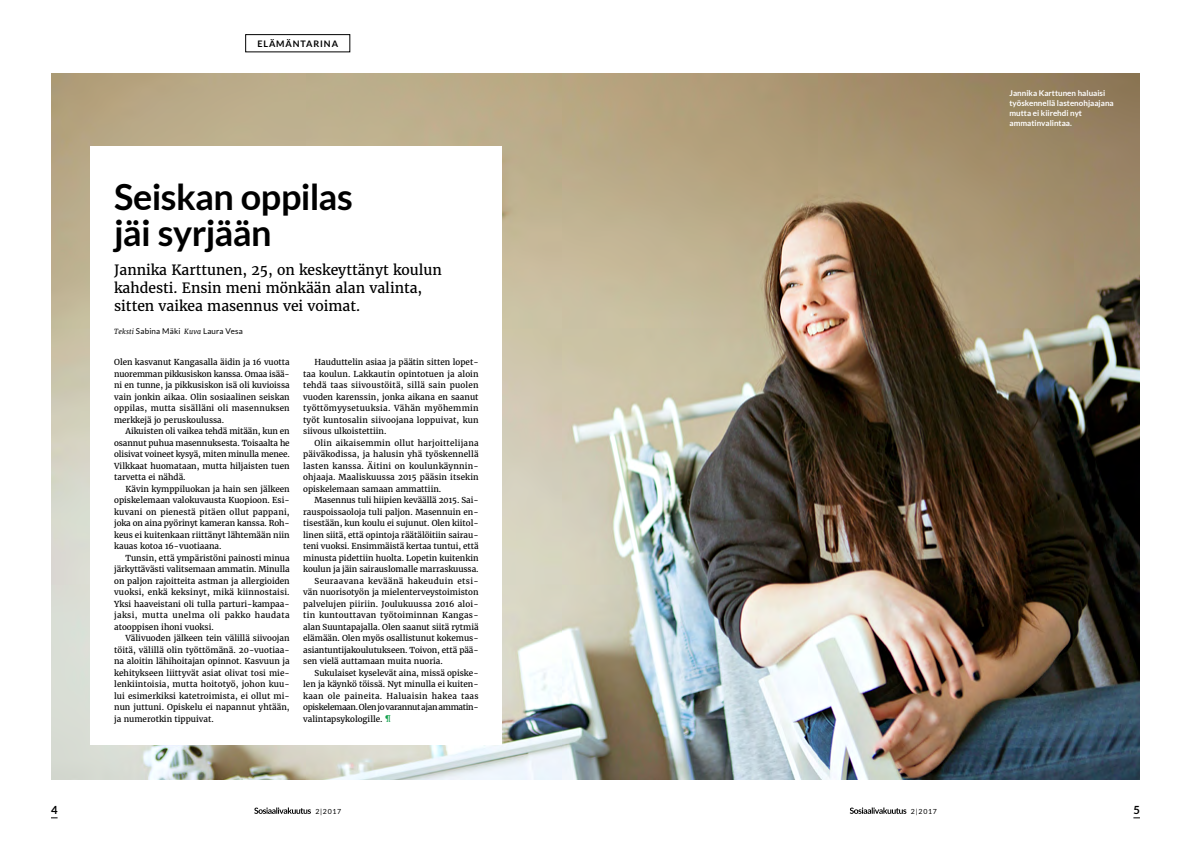
<style>
.page{position:relative;width:1191px;height:842px;background:#fff}
.page>*{position:absolute;margin:0;border:0;box-sizing:border-box;transform-origin:0 0}
.t1{font:700 36px/36px "Lato";letter-spacing:-.015em;color:#000}
.t2{font:14px/18px "Merriweather";color:#000}
.t3{font:700 11.2px "Lato";color:#000}
.t4{font:700 9px "Lato";letter-spacing:.1em;color:#000}
.t5{font:8.1px/11.5px "Merriweather";color:#000;text-align:justify}
.t6{font:8.1px "Merriweather";letter-spacing:-.04em;color:#000}
.t7{font:8.1px "Merriweather";letter-spacing:.03em;color:#000}
.t8{font:8.1px "Merriweather";letter-spacing:.035em;color:#000}
.t9{font:8.1px "Merriweather";letter-spacing:.04em;color:#000}
.t10{font:700 8px/10px "Lato";letter-spacing:.005em;color:#fff}
.t11{font:8px "Lato";letter-spacing:.025em;color:#000}
.t12{font:7px "Lato";letter-spacing:.095em;color:#000}
.s1{font-family:"Merriweather";font-style:italic;font-size:7px}
.s2{color:#10a04b}
</style>
<div class="page">
<svg style="left:254px;top:807px;width:57px;height:7px"></svg>
<svg style="left:849px;top:807px;width:57px;height:7px"></svg>
<img style="left:51px;top:74px;width:1089px;height:705px">
<div style="left:91px;top:147px;width:411px;height:598px;background:#fff"></div>
<div style="left:245px;top:34px;width:105px;height:18px;border:1px solid #000"></div>
<p class="t4" style="left:257px;top:38px;width:82px">ELÄMÄNTARINA</p>
<h1 class="t1" style="left:114px;top:178px;width:240px">Seiskan oppilas jäi syrjään</h1>
<h2 class="t2" style="left:114px;top:261px;width:329px">Jannika Karttunen, 25, on keskeyttänyt koulun kahdesti. Ensin meni mönkään alan valinta, sitten vaikea masennus vei voimat.</h2>
<p class="t11" style="left:114px;top:327px;width:130px"><span class="s1">Teksti</span> Sabina Mäki <span class="s1">Kuva</span> Laura Vesa</p>
<p class="t5" style="left:114px;top:356px;width:177px">Olen kasvanut Kangasalla äidin ja 16 vuotta nuoremman pikkusiskon kanssa. Omaa isää&shy;ni en tunne, ja pikkusiskon isä oli kuvioissa vain jonkin aikaa. Olin sosiaalinen seiskan oppilas, mutta sisälläni oli masennuksen merkkejä jo peruskoulussa.</p>
<p class="t5" style="left:114px;top:425px;width:177px;text-indent:11px">Aikuisten oli vaikea tehdä mitään, kun en osannut puhua masennuksesta. Toisaalta he olisivat voineet kysyä, miten minulla menee.<br>Vilkkaat huomataan, mutta hiljaisten tuen tarvetta ei nähdä.</p>
<p class="t5" style="left:114px;top:483px;width:177px;text-indent:11px">Kävin kymppiluokan ja hain sen jälkeen opiskelemaan valokuvausta Kuopioon. Esi&shy;kuvani on pienestä pitäen ollut pappani, joka on aina pyörinyt kameran kanssa. Roh&shy;keus ei kuitenkaan riittänyt lähtemään niin kauas kotoa 16-vuotiaana.</p>
<p class="t5" style="left:114px;top:552px;width:177px;text-align:left;text-indent:11px">Tunsin, että ympäristöni painosti minua järkyttävästi valitsemaan ammatin. Minulla on paljon rajoitteita astman ja allergioiden vuoksi, enkä keksinyt, mikä kiinnostaisi.<br>Yksi haaveistani oli tulla parturi-kampaa&shy;jaksi, mutta unelma oli pakko haudata atooppisen ihoni vuoksi.</p>
<p class="t5" style="left:114px;top:632px;width:177px;text-indent:11px">Välivuoden jälkeen tein välillä siivoojan töitä, välillä olin työttömänä. 20-vuotiaa&shy;na aloitin lähihoitajan opinnot. Kasvuun ja kehitykseen liittyvät asiat olivat tosi mie&shy;lenkiintoisia, mutta hoitotyö, johon kuu&shy;lui esimerkiksi katetroimista, ei ollut mi&shy;nun juttuni. Opiskelu ei napannut yhtään, ja numerotkin tippuivat.</p>
<p class="t5" style="left:303px;top:356px;width:177px;text-indent:11px">Hauduttelin asiaa ja päätin sitten lopet&shy;taa koulun. Lakkautin opintotuen ja aloin tehdä taas siivoustöitä, sillä sain puolen vuoden karenssin, jonka aikana en saanut työttömyysetuuksia. Vähän myöhemmin työt kuntosalin siivoojana loppuivat, kun siivous ulkoistettiin.</p>
<p class="t5" style="left:303px;top:437px;width:177px;text-align:left;text-indent:11px">Olin aikaisemmin ollut harjoittelijana päiväkodissa, ja halusin yhä työskennellä lasten kanssa. Äitini on koulunkäynnin&shy;ohjaaja. Maaliskuussa 2015 pääsin itsekin opiskelemaan samaan ammattiin.</p>
<p class="t5" style="left:314px;top:494px;width:166px">Masennus tuli hiipien keväällä 2015. Sai-</p>
<p class="t5" style="left:303px;top:506px;width:177px">rauspoissaoloja tuli paljon. Masennuin en-</p>
<p class="t5" style="left:303px;top:517px;width:177px">tisestään, kun koulu ei sujunut. Olen kiitol-</p>
<p class="t5" style="left:303px;top:529px;width:177px">linen siitä, että opintoja räätälöitiin sairau-</p>
<p class="t5" style="left:303px;top:540px;width:177px">teni vuoksi. Ensimmäistä kertaa tuntui, että</p>
<p class="t5" style="left:303px;top:552px;width:177px">minusta pidettiin huolta. Lopetin kuitenkin</p>
<p class="t5" style="left:303px;top:563px;width:177px">koulun ja jäin sairauslomalle marraskuussa.</p>
<p class="t9" style="left:314px;top:575px;width:166px">Seuraavana keväänä hakeuduin etsi-</p>
<p class="t5" style="left:303px;top:586px;width:177px">vän nuorisotyön ja mielenterveystoimiston</p>
<p class="t5" style="left:303px;top:598px;width:177px">palvelujen piiriin. Joulukuussa 2016 aloi-</p>
<p class="t7" style="left:303px;top:610px;width:175px">tin kuntouttavan työtoiminnan Kangas-</p>
<p class="t5" style="left:303px;top:621px;width:177px">alan Suuntapajalla. Olen saanut siitä rytmiä</p>
<p class="t5" style="left:303px;top:632px;width:177px">elämään. Olen myös osallistunut kokemus-</p>
<p class="t5" style="left:303px;top:644px;width:177px">asiantuntijakoulutukseen. Toivon, että pää-</p>
<p class="t5" style="left:303px;top:655px;width:141px">sen vielä auttamaan muita nuoria.</p>
<p class="t5" style="left:314px;top:667px;width:166px">Sukulaiset kyselevät aina, missä opiske-</p>
<p class="t5" style="left:303px;top:678px;width:175px">len ja käynkö töissä. Nyt minulla ei kuiten-</p>
<p class="t8" style="left:303px;top:690px;width:177px">kaan ole paineita. Haluaisin hakea taas</p>
<p class="t6" style="left:303px;top:702px;width:177px">opiskelemaan. Olen jo varannut ajan ammatin-</p>
<p class="t5" style="left:303px;top:713px;width:89px">valintapsykologille. <span class="s2">¶</span></p>
<p class="t10" style="left:1009px;top:88px;width:106px">Jannika Karttunen haluaisi työskennellä lastenohjaajana mutta ei kiirehdi nyt ammatinvalintaa.</p>
<h3 class="t3" style="left:51px;top:803px;width:8px">4</h3>
<h3 class="t3" style="left:1133px;top:803px;width:8px">5</h3>
<p class="t12" style="left:315px;top:807px;width:27px">2|2017</p>
<p class="t12" style="left:911px;top:807px;width:27px">2|2017</p>
</div>
